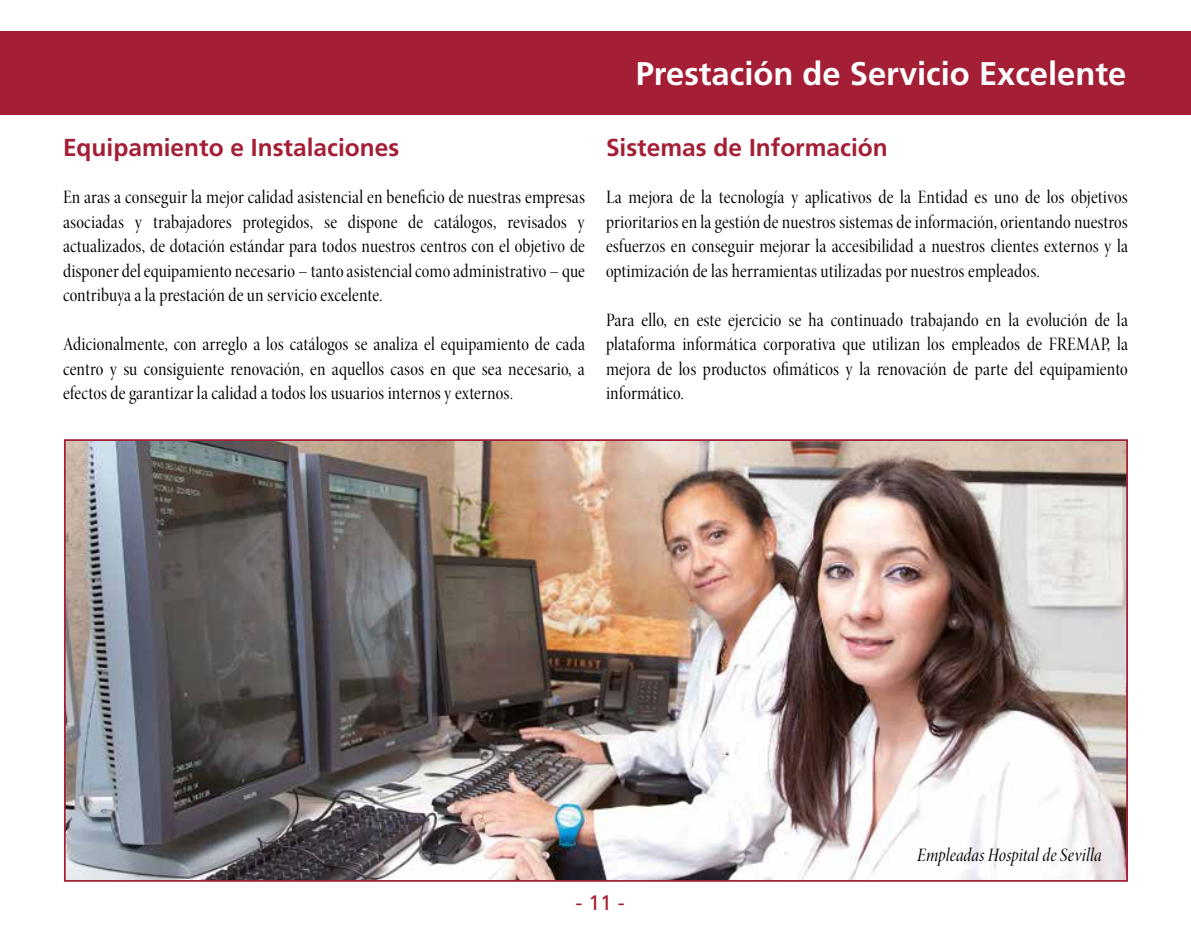
<style>
.page{position:relative;width:1191px;height:943px;background:#fff}
.page>*{position:absolute;margin:0;border:0;box-sizing:border-box;transform-origin:0 0}
.t1{font:700 32.73px "Frutiger";color:#fff}
.t2{font:700 24.5px "Frutiger";color:#a41f35}
.t3{font:21px "Frutiger";color:#a41f35}
.t4{font:19.25px/24.5px "Minion Pro Cn Disp";letter-spacing:.01em;color:#000;text-align:justify}
.t5{font:19.25px "Minion Pro Cn It Disp";letter-spacing:.01em;color:#000}
</style>
<div class="page">
<div style="left:0;top:31px;width:1191px;height:83px;background:#a41f35"></div>
<img style="left:67px;top:442px;width:1058px;height:436px">
<h1 class="t1" style="left:636px;top:54px;width:492px">Prestación de Servicio Excelente</h1>
<p class="t2" style="left:63px;top:133px;width:338px">Equipamiento e Instalaciones</p>
<p class="t2" style="left:606px;top:133px;width:283px">Sistemas de Información</p>
<p class="t4" style="left:63px;top:185px;width:523px">En aras a conseguir la mejor calidad asistencial en beneficio de nuestras empresas asociadas y trabajadores protegidos, se dispone de catálogos, revisados y actualizados, de dotación estándar para todos nuestros centros con el objetivo de disponer del equipamiento necesario – tanto asistencial como administrativo – que contribuya a la prestación de un servicio excelente.</p>
<p class="t4" style="left:63px;top:332px;width:523px">Adicionalmente, con arreglo a los catálogos se analiza el equipamiento de cada centro y su consiguiente renovación, en aquellos casos en que sea necesario, a efectos de garantizar la calidad a todos los usuarios internos y externos.</p>
<p class="t4" style="left:606px;top:185px;width:523px">La mejora de la tecnología y aplicativos de la Entidad es uno de los objetivos prioritarios en la gestión de nuestros sistemas de información, orientando nuestros esfuerzos en conseguir mejorar la accesibilidad a nuestros clientes externos y la optimización de las herramientas utilizadas por nuestros empleados.</p>
<p class="t4" style="left:606px;top:308px;width:523px">Para ello, en este ejercicio se ha continuado trabajando en la evolución de la plataforma informática corporativa que utilizan los empleados de FREMAP, la mejora de los productos ofimáticos y la renovación de parte del equipamiento informático.</p>
<p class="t3" style="left:575px;top:890px;width:51px">- 11 -</p>
<p class="t5" style="left:917px;top:843px;width:186px">Empleadas Hospital de Sevilla</p>
</div>
